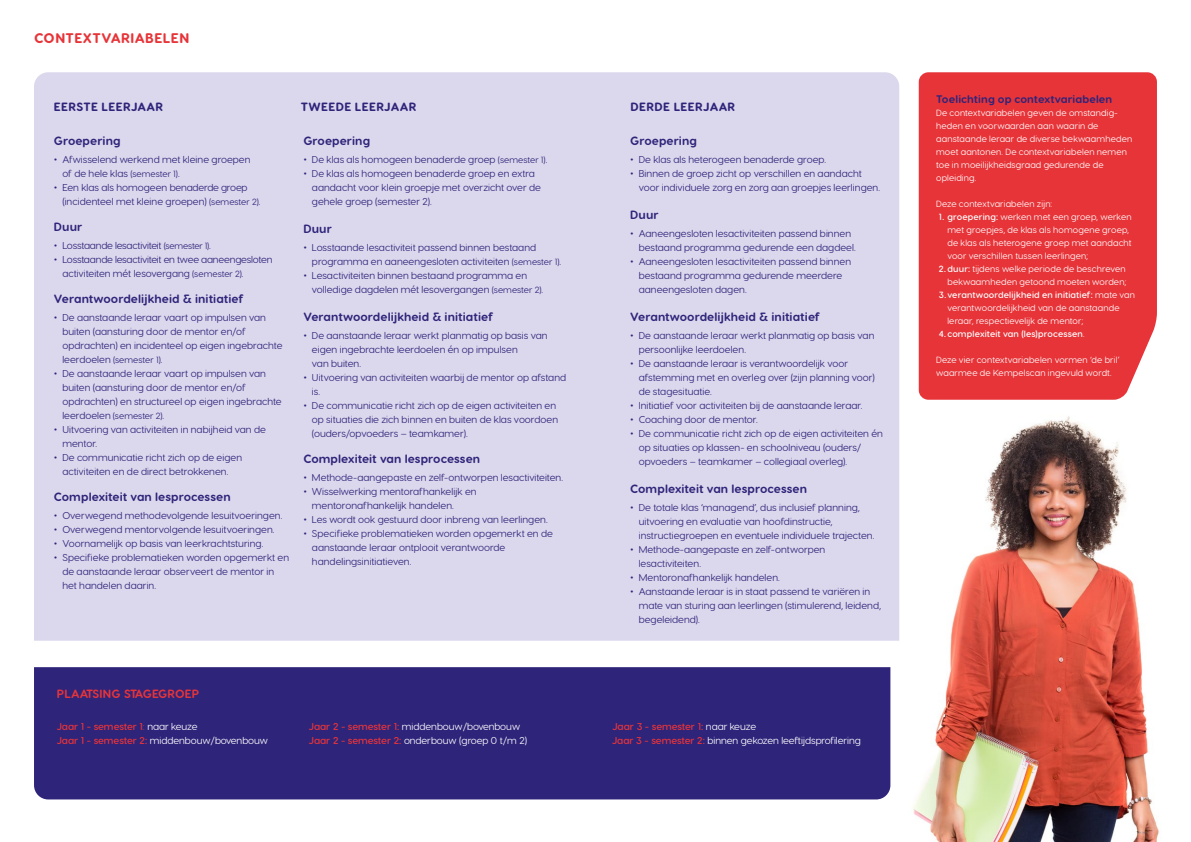
<style>
.page{position:relative;width:1191px;height:842px;background:#fff}
.page>*{position:absolute;margin:0;border:0;box-sizing:border-box;transform-origin:0 0}
.t1{font:800 14px "Visby Round CF";letter-spacing:.025em;color:#e73439}
.t2{font:700 12px "Visby Round CF";letter-spacing:.005em;color:#2e247a}
.t3{font:800 12px "Visby Round CF";letter-spacing:.03em;color:#2e247a}
.t4{font:700 12px "Visby Round CF";letter-spacing:.02em;color:#e73439}
.t5{font:700 11px "Visby Round CF";letter-spacing:.01em;color:#2e247a}
.t6{font:10px/14px "Visby Round CF";color:#2e247a}
.t7{font:10px "Visby Round CF";color:#fff}
.t8{font:10px/14px "Visby Round CF";letter-spacing:-.02em;color:#2e247a}
.t9{font:600 10px "Visby Round CF";letter-spacing:-.02em;color:#e73439}
.t10{font:10px "Visby Round CF";letter-spacing:-.025em;color:#2e247a}
.t11{font:9px/13px "Visby Round CF";letter-spacing:.015em;color:#fff}
.t12{font:600 9px "Visby Round CF";letter-spacing:.01em;color:#fff}
.s1{font-family:"Raleway";font-weight:700}
.s2{font-size:9px}
.s3{font-weight:400}
.s4{font-weight:400;color:#fff}
.s5{font-weight:600;color:#e73439}
.s6{font-weight:600}
</style>
<div class="page">
<img style="left:869px;top:369px;width:290px;height:473px">
<div style="left:34px;top:72px;width:865px;height:569px;background:#dbd7ec"></div>
<div style="left:34px;top:667px;width:856px;height:132px;background:#2e247a"></div>
<div style="left:918px;top:72px;width:239px;height:328px;background:#e73439"></div>
<h1 class="t1" style="left:34px;top:29px;width:157px">CONTEXTVARIABELEN</h1>
<p class="t3" style="left:54px;top:99px;width:111px">EERSTE LEERJAAR</p>
<p class="t3" style="left:301px;top:99px;width:117px">TWEEDE LEERJAAR</p>
<p class="t2" style="left:303px;top:133px;width:68px">Groepering</p>
<p class="t6" style="left:303px;top:153px;width:245px"><span class="s1">•</span> De klas als homogeen benaderde groep <span class="s2">(semester 1)</span>.</p>
<p class="t6" style="left:312px;top:167px;width:231px;text-indent:-8px"><span class="s1">•</span> De klas als homogeen benaderde groep en extra aandacht voor klein groepje met overzicht over de gehele groep (semester 2).</p>
<p class="t2" style="left:303px;top:221px;width:30px">Duur</p>
<p class="t6" style="left:312px;top:241px;width:251px;text-indent:-8px"><span class="s1">•</span> Losstaande lesactiviteit passend binnen bestaand programma en aaneengesloten activiteiten <span class="s2">(semester 1)</span>.</p>
<p class="t6" style="left:312px;top:269px;width:233px;text-indent:-8px"><span class="s1">•</span> Lesactiviteiten binnen bestaand programma en volledige dagdelen mét lesovergangen <span class="s2">(semester 2)</span>.</p>
<p class="t2" style="left:303px;top:309px;width:191px">Verantwoordelijkheid &amp; initiatief</p>
<p class="t6" style="left:312px;top:329px;width:237px;text-indent:-8px"><span class="s1">•</span> De aanstaande leraar werkt planmatig op basis van eigen ingebrachte leerdoelen én op impulsen<br>van buiten.</p>
<p class="t6" style="left:312px;top:371px;width:256px;text-indent:-8px"><span class="s1">•</span> Uitvoering van activiteiten waarbij de mentor op afstand is.</p>
<p class="t6" style="left:312px;top:399px;width:248px;text-indent:-8px"><span class="s1">•</span> De communicatie richt zich op de eigen activiteiten en op situaties die zich binnen en buiten de klas voordoen (ouders/opvoeders – teamkamer).</p>
<p class="t2" style="left:303px;top:451px;width:178px">Complexiteit van lesprocessen</p>
<p class="t6" style="left:303px;top:471px;width:261px"><span class="s1">•</span> Methode-aangepaste en zelf-ontworpen lesactiviteiten.</p>
<p class="t6" style="left:312px;top:485px;width:166px;text-indent:-8px"><span class="s1">•</span> Wisselwerking mentorafhankelijk en mentoronafhankelijk handelen.</p>
<p class="t6" style="left:303px;top:513px;width:246px"><span class="s1">•</span> Les wordt ook gestuurd door inbreng van leerlingen.</p>
<p class="t6" style="left:312px;top:527px;width:242px;text-indent:-8px"><span class="s1">•</span> Specifieke problematieken worden opgemerkt en de aanstaande leraar ontplooit verantwoorde handelingsinitiatieven.</p>
<p class="t2" style="left:54px;top:133px;width:68px">Groepering</p>
<p class="t6" style="left:62px;top:153px;width:190px;text-indent:-8px"><span class="s1">•</span> Afwisselend werkend met kleine groepen of de hele klas <span class="s2">(semester 1)</span>.</p>
<p class="t6" style="left:62px;top:181px;width:200px;text-indent:-9px"><span class="s1">•</span> Een klas als homogeen benaderde groep (incidenteel met kleine groepen) <span class="s2">(semester 2)</span>.</p>
<p class="t2" style="left:54px;top:219px;width:30px">Duur</p>
<p class="t10" style="left:54px;top:239px;width:158px"><span class="s1">•</span> Losstaande lesactiviteit <span class="s2">(semester 1)</span>.</p>
<p class="t8" style="left:62px;top:253px;width:212px;text-indent:-9px"><span class="s1">•</span> Losstaande lesactiviteit en twee aaneengesloten activiteiten mét lesovergang <span class="s2">(semester 2)</span>.</p>
<p class="t2" style="left:54px;top:291px;width:191px">Verantwoordelijkheid &amp; initiatief</p>
<p class="t6" style="left:62px;top:311px;width:222px;text-indent:-8px"><span class="s1">•</span> De aanstaande leraar vaart op impulsen van buiten (aansturing door de mentor en/of opdrachten) en incidenteel op eigen ingebrachte leerdoelen <span class="s2">(semester 1)</span>.</p>
<p class="t6" style="left:62px;top:367px;width:221px;text-indent:-8px"><span class="s1">•</span> De aanstaande leraar vaart op impulsen van buiten (aansturing door de mentor en/of opdrachten) en structureel op eigen ingebrachte leerdoelen <span class="s2">(semester 2)</span>.</p>
<p class="t6" style="left:62px;top:423px;width:205px;text-indent:-9px"><span class="s1">•</span> Uitvoering van activiteiten in nabijheid van de mentor.</p>
<p class="t6" style="left:54px;top:451px;width:190px;text-align:center"><span class="s1">•</span> De communicatie richt zich op de eigen activiteiten en de direct betrokkenen.</p>
<p class="t2" style="left:54px;top:489px;width:178px">Complexiteit van lesprocessen</p>
<p class="t6" style="left:54px;top:509px;width:230px"><span class="s1">•</span> Overwegend methodevolgende lesuitvoeringen.</p>
<p class="t6" style="left:54px;top:523px;width:222px"><span class="s1">•</span> Overwegend mentorvolgende lesuitvoeringen.</p>
<p class="t6" style="left:54px;top:537px;width:211px"><span class="s1">•</span> Voornamelijk op basis van leerkrachtsturing.</p>
<p class="t6" style="left:62px;top:551px;width:228px;text-indent:-8px"><span class="s1">•</span> Specifieke problematieken worden opgemerkt en de aanstaande leraar observeert de mentor in het handelen daarin.</p>
<p class="t3" style="left:630px;top:99px;width:106px">DERDE LEERJAAR</p>
<p class="t2" style="left:630px;top:133px;width:68px">Groepering</p>
<p class="t6" style="left:630px;top:153px;width:197px"><span class="s1">•</span> De klas als heterogeen benaderde groep.</p>
<p class="t6" style="left:638px;top:167px;width:243px;text-indent:-8px"><span class="s1">•</span> Binnen de groep zicht op verschillen en aandacht voor individuele zorg en zorg aan groepjes leerlingen.</p>
<p class="t2" style="left:630px;top:207px;width:30px">Duur</p>
<p class="t6" style="left:638px;top:227px;width:218px;text-indent:-8px"><span class="s1">•</span> Aaneengesloten lesactiviteiten passend binnen bestaand programma gedurende een dagdeel.</p>
<p class="t6" style="left:638px;top:255px;width:214px;text-indent:-8px"><span class="s1">•</span> Aaneengesloten lesactiviteiten passend binnen bestaand programma gedurende meerdere aaneengesloten dagen.</p>
<p class="t2" style="left:630px;top:309px;width:191px">Verantwoordelijkheid &amp; initiatief</p>
<p class="t6" style="left:638px;top:329px;width:237px;text-indent:-8px"><span class="s1">•</span> De aanstaande leraar werkt planmatig op basis van persoonlijke leerdoelen.</p>
<p class="t6" style="left:638px;top:357px;width:237px;text-indent:-8px"><span class="s1">•</span> De aanstaande leraar is verantwoordelijk voor afstemming met en overleg over (zijn planning voor) de stagesituatie.</p>
<p class="t6" style="left:630px;top:399px;width:234px"><span class="s1">•</span> Initiatief voor activiteiten bij de aanstaande leraar.</p>
<p class="t6" style="left:630px;top:413px;width:129px"><span class="s1">•</span> Coaching door de mentor.</p>
<p class="t6" style="left:638px;top:427px;width:246px;text-indent:-8px"><span class="s1">•</span> De communicatie richt zich op de eigen activiteiten én op situaties op klassen- en schoolniveau (ouders/ opvoeders – teamkamer – collegiaal overleg).</p>
<p class="t2" style="left:630px;top:481px;width:178px">Complexiteit van lesprocessen</p>
<p class="t6" style="left:638px;top:501px;width:237px;text-indent:-8px"><span class="s1">•</span> De totale klas ‘managend’, dus inclusief planning, uitvoering en evaluatie van hoofdinstructie, instructiegroepen en eventuele individuele trajecten.</p>
<p class="t6" style="left:638px;top:543px;width:188px;text-indent:-8px"><span class="s1">•</span> Methode-aangepaste en zelf-ontworpen lesactiviteiten.</p>
<p class="t6" style="left:630px;top:571px;width:151px"><span class="s1">•</span> Mentoronafhankelijk handelen.</p>
<p class="t6" style="left:638px;top:585px;width:244px;text-indent:-8px"><span class="s1">•</span> Aanstaande leraar is in staat passend te variëren in mate van sturing aan leerlingen (stimulerend, leidend, begeleidend).</p>
<p class="t4" style="left:57px;top:686px;width:144px">PLAATSING STAGEGROEP</p>
<p class="t9" style="left:57px;top:720px;width:142px">Jaar 1 - semester 1<span class="s3">:</span> <span class="s4">naar keuze</span></p>
<p class="t7" style="left:309px;top:720px;width:213px"><span class="s5">Jaar 2 - semester 1:</span> middenbouw/bovenbouw</p>
<p class="t9" style="left:612px;top:720px;width:145px">Jaar 3 - semester 1: <span class="s4">naar keuze</span></p>
<p class="t7" style="left:57px;top:734px;width:213px"><span class="s5">Jaar 1 - semester 2:</span> middenbouw/bovenbouw</p>
<p class="t7" style="left:309px;top:734px;width:220px"><span class="s5">Jaar 2 - semester 2:</span> onderbouw (groep 0 t/m 2)</p>
<p class="t7" style="left:612px;top:734px;width:250px"><span class="s5">Jaar 3 - semester 2:</span> binnen gekozen leeftijdsprofilering</p>
<p class="t5" style="left:936px;top:92px;width:178px">Toelichting op contextvariabelen</p>
<p class="t11" style="left:936px;top:106px;width:198px">De contextvariabelen geven de omstandig&shy;heden en voorwaarden aan waarin de aanstaande leraar de diverse bekwaamheden moet aantonen. De contextvariabelen nemen toe in moeilijkheidsgraad gedurende de opleiding.</p>
<p class="t11" style="left:936px;top:197px;width:118px">Deze contextvariabelen zijn:</p>
<p class="t11" style="left:947px;top:210px;width:186px;text-indent:-9px"><span class="s6">1. groepering:</span> werken met een groep, werken met groepjes, de klas als homogene groep, de klas als heterogene groep met aandacht voor verschillen tussen leerlingen;</p>
<p class="t11" style="left:939px;top:262px;width:189px;text-align:right"><span class="s6">2. duur:</span> tijdens welke periode de beschreven bekwaamheden getoond moeten worden;</p>
<p class="t11" style="left:947px;top:288px;width:189px;text-indent:-9px"><span class="s6">3. verantwoordelijkheid en initiatief:</span> mate van verantwoordelijkheid van de aanstaande leraar, respectievelijk de mentor;</p>
<p class="t12" style="left:939px;top:328px;width:147px">4. complexiteit van (les)processen<span class="s3">.</span></p>
<p class="t11" style="left:936px;top:353px;width:185px">Deze vier contextvariabelen vormen ‘de bril’ waarmee de Kempelscan ingevuld wordt.</p>
</div>
